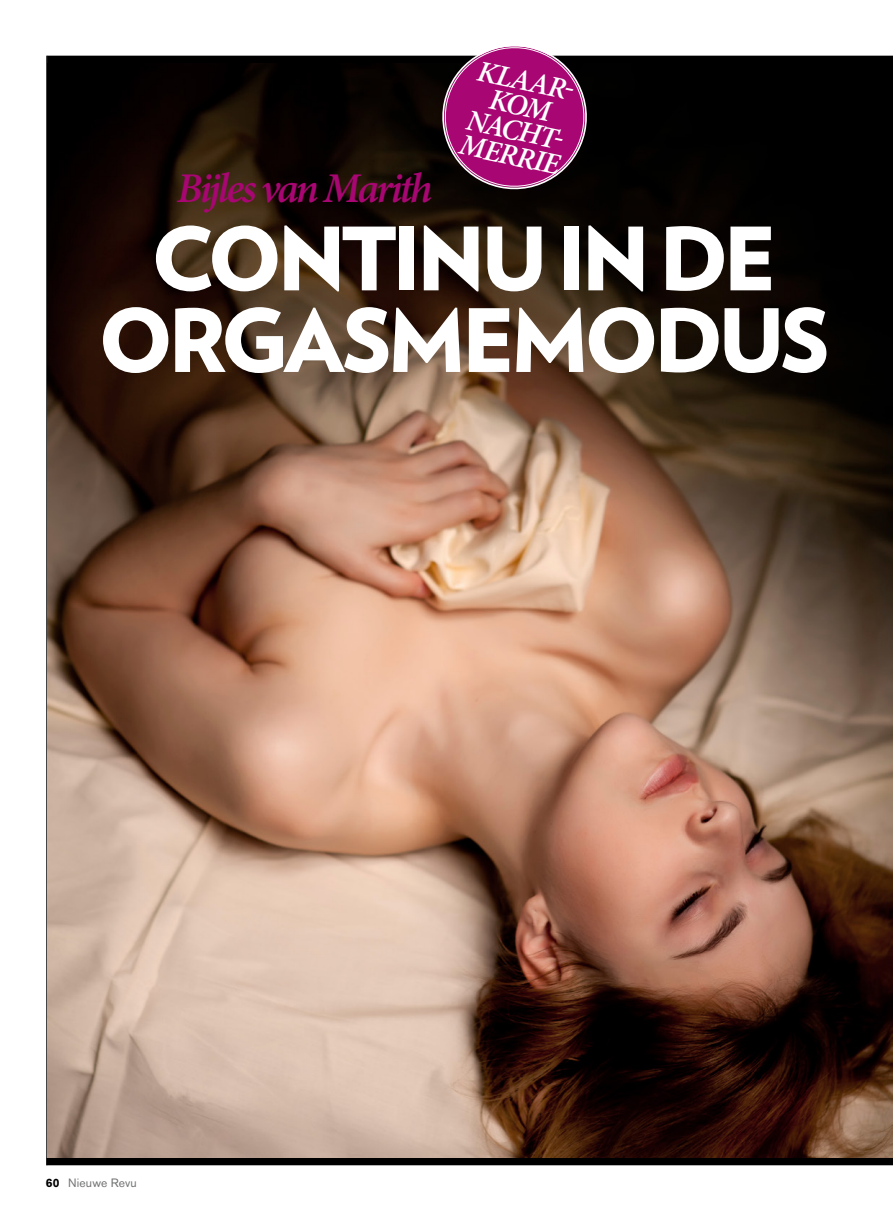
<style>
.page{position:relative;width:893px;height:1212px;background:#fff}
.page>*{position:absolute;margin:0;border:0;box-sizing:border-box;transform-origin:0 0}
.t1{font:900 87px/81.6px "Verlag";letter-spacing:-.055em;color:#fff;text-align:center}
.t2{font:italic 600 42.45px "Minion Pro";letter-spacing:-.07em;color:#a80672}
.t3{font:italic 600 29.85px/25.2px "Minion Pro";color:#fff;text-align:center}
.t4{font:12px "Akzidenz Grotesk Pro";letter-spacing:.015em;color:#707172}
.s1{font-weight:700;color:#000}
</style>
<div class="page">
<div style="left:46px;top:1158px;width:847px;height:7px;background:#000"></div>
<div style="left:47px;top:56px;width:846px;height:7px;background:#000"></div>
<hr style="left:46px;top:56px;width:1px;height:1109px;background:#000">
<img style="left:47px;top:63px;width:846px;height:1095px">
<svg style="left:435px;top:46px;width:160px;height:149px"></svg>
<p class="t2" style="left:177px;top:162px;width:257px">Bijles van Marith</p>
<p class="t3" style="left:478px;top:59px;width:104px;rotate:12deg">KLAAR-<br>KOM<br>NACHT<br>MERRIE</p>
<p class="t1" style="left:98px;top:213px;width:733px">CONTINU IN DE<br>ORGASMEMODUS</p>
<p class="t4" style="left:46px;top:1175px;width:93px"><span class="s1">60</span> Nieuwe Revu</p>
</div>
